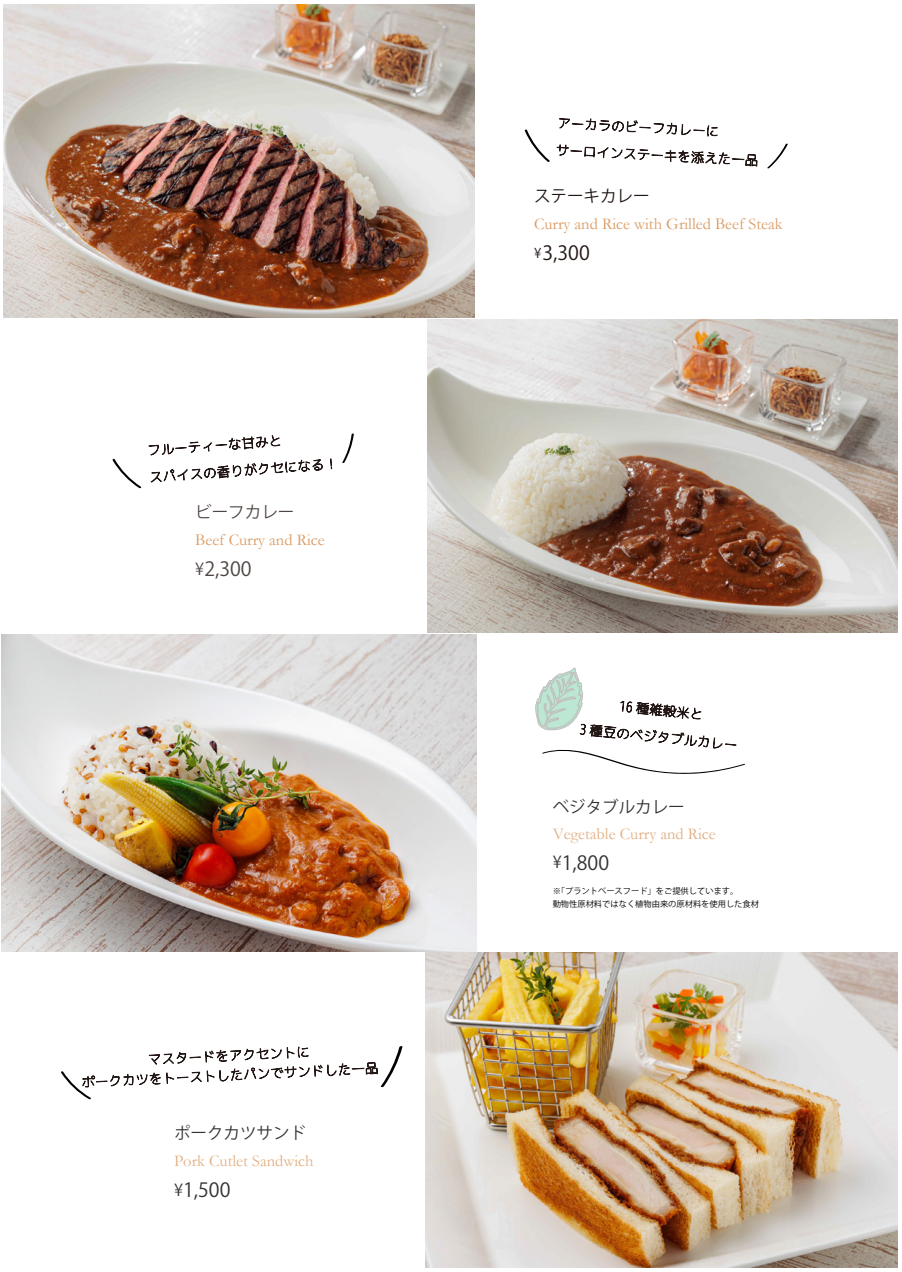
<style>
.page{position:relative;width:902px;height:1272px;background:#fff}
.page>*{position:absolute;margin:0;border:0;box-sizing:border-box;transform-origin:0 0}
.t1{font:19.5px "Koz Go Pr 6 N";color:rgb(0 0 0/.8)}
.t2{font:19.5px "Koz Go Pr 6 N";color:rgb(35 24 21/.8)}
.t3{font:19.5px "Koz Go Pr 6 N";color:#231815}
.t4{font:16.5px "Garamond";color:#db9b63}
.t5{font:16.5px "Garamond";color:rgb(219 155 99/.8)}
.t6{font:16.5px "Koz Go Pr 6 N";color:rgb(0 0 0/.8)}
.t7{font:16.5px "Koz Go Pr 6 N";color:#231815}
.t8{font:16.5px "Koz Go Pr 6 N";color:rgb(35 24 21/.8)}
.t9{font:8.25px/13.5px "Koz Go Pr 6 N";color:#000}
.s1{font-size:16.5px}
.s2{font-size:13.5px}
</style>
<div class="page">
<img style="left:4px;top:4px;width:470px;height:314px">
<img style="left:427px;top:319px;width:470px;height:313px">
<svg style="left:556px;top:118px;width:201px;height:49px"></svg>
<svg style="left:524px;top:129px;width:26px;height:33px"></svg>
<svg style="left:767px;top:143px;width:21px;height:25px"></svg>
<svg style="left:148px;top:435px;width:175px;height:48px"></svg>
<svg style="left:330px;top:458px;width:2px;height:12px"></svg>
<svg style="left:112px;top:459px;width:30px;height:29px"></svg>
<svg style="left:342px;top:433px;width:12px;height:30px"></svg>
<svg style="left:535px;top:668px;width:210px;height:106px"></svg>
<img style="left:425px;top:952px;width:472px;height:315px">
<img style="left:1px;top:634px;width:476px;height:317px">
<svg style="left:61px;top:1046px;width:342px;height:54px"></svg>
<p class="t8" style="left:195px;top:503px;width:100px">ビーフカレー</p>
<p class="t4" style="left:195px;top:529px;width:131px">Beef Curry and Rice</p>
<p class="t2" style="left:195px;top:558px;width:58px"><span class="s1">¥</span>2,300</p>
<p class="t6" style="left:174px;top:1123px;width:133px">ポークカツサンド</p>
<p class="t5" style="left:174px;top:1149px;width:141px">Pork Cutlet Sandwich</p>
<p class="t1" style="left:174px;top:1178px;width:58px"><span class="s1">¥</span>1,500</p>
<p class="t7" style="left:534px;top:187px;width:117px">ステーキカレー</p>
<p class="t4" style="left:534px;top:213px;width:250px">Curry and Rice with Grilled Beef Steak</p>
<p class="t3" style="left:534px;top:242px;width:57px"><span class="s2">¥</span>3,300</p>
<p class="t6" style="left:552px;top:797px;width:133px">ベジタブルカレー</p>
<p class="t5" style="left:552px;top:822px;width:164px">Vegetable Curry and Rice</p>
<p class="t1" style="left:552px;top:851px;width:58px"><span class="s1">¥</span>1,800</p>
<p class="t9" style="left:552px;top:884px;width:208px">※「プラントベースフード」をご提供しています。<br>動物性原材料ではなく植物由来の原材料を使用した食材</p>
</div>
